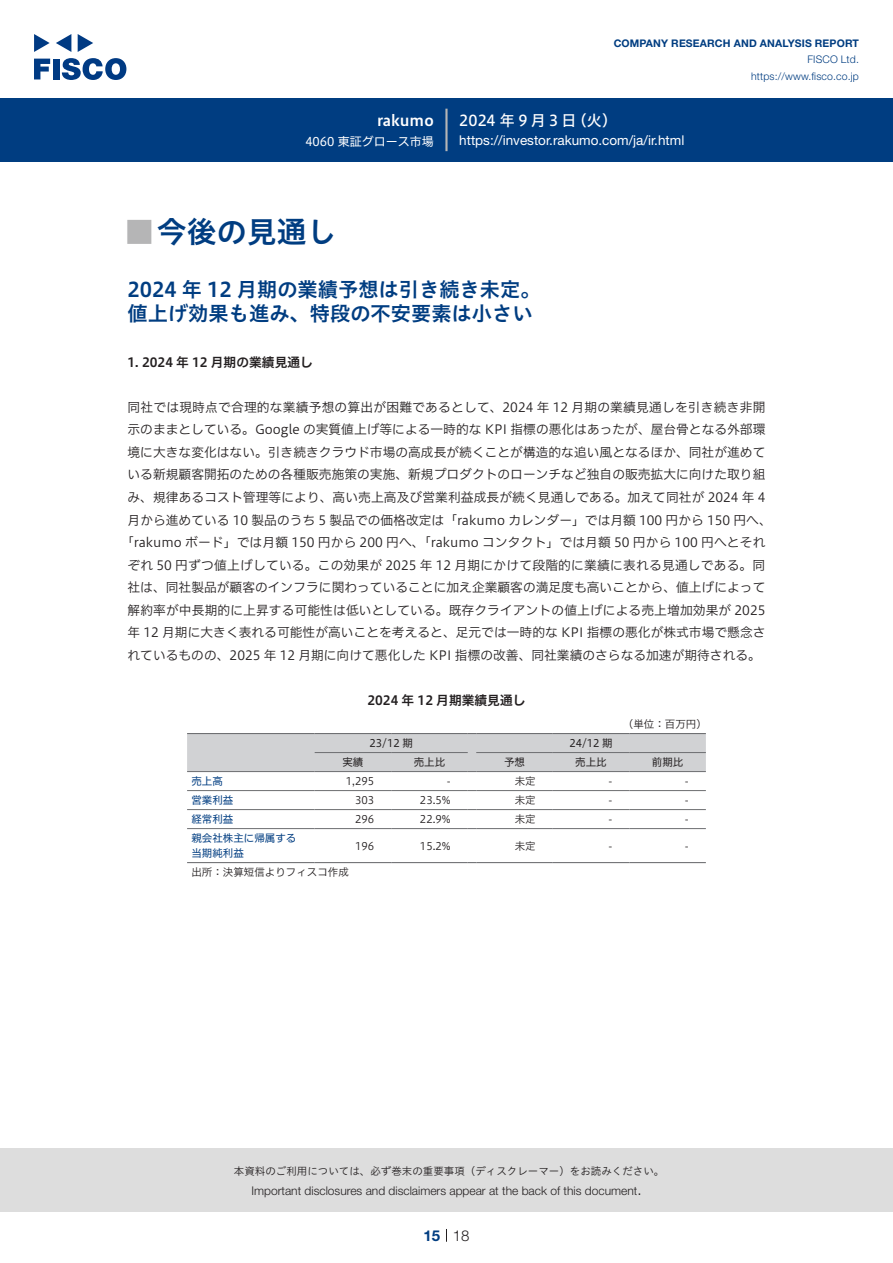
<style>
.page{position:relative;width:893px;height:1263px;background:#fff}
.page>*{position:absolute;margin:0;border:0;box-sizing:border-box;transform-origin:0 0}
.t1{font:30px "Hiragino UD Sans Std N W6";color:#003d81}
.t2{font:24px "Hiragino UD Sans Std N W6";color:#b5b5b6}
.中タイトル{font:20.25px/24px "Hiragino UD Sans Std W6";color:#003d81}
.t3{font:15px "Hiragino UD Sans F Std N W5";letter-spacing:.21em;color:#fff}
.t4{font:15px "Hiragino UD Sans F Std N W6";color:#fff}
.t5{font:300 15px "Helvetica Neue LT Std";color:#231f20}
.t6{font:700 15px "Helvetica Neue LT Std";color:#003d81}
.t7{font:13.5px "Helvetica Neue LT Std";color:#fff}
.本文{font:12.75px/22.5px "Hiragino UD Sans F Std N W3";color:#231f20;text-align:center}
.小タイトル{font:12.75px "Hiragino UD Sans F Std N W6";color:#231f20}
.チャートタイトル{font:12.75px "Hiragino UD Sans F Std N W6";color:#231f20}
.t8{font:300 12px "Helvetica Neue LT Std";color:#231f20}
.t9{font:12px "Hiragino UD Sans F Std N W4";color:#fff}
.表数字{font:10.5px "Hiragino UD Sans F Std N W3";color:#231f20}
.t10{font:10.5px "Hiragino UD Sans Std W3";color:#231f20}
.t11{font:700 10.5px "Helvetica Neue LT Std";letter-spacing:.015em;color:#003d81}
.t12{font:300 10.5px/16.5px "Helvetica Neue LT Std";letter-spacing:.015em;color:#003d81;text-align:right}
.表左{font:10.5px "Hiragino UD Sans F Std N W4";color:#003d81}
.表上{font:10.5px "Hiragino UD Sans F Std N W4";color:#231f20}
.表組み基本スタイル{font:10.5px "Hiragino UD Sans F Std N W3";color:#231f20}
.表単位{font:10.5px "Hiragino UD Sans F Std N W3";color:#231f20}
</style>
<div class="page">
<div style="left:0;top:1148px;width:893px;height:64px;background:#ddd"></div>
<svg style="left:34px;top:59px;width:16px;height:20px"></svg>
<div style="left:53px;top:59px;width:6px;height:20px;background:#003a83"></div>
<svg style="left:62px;top:58px;width:64px;height:22px"></svg>
<svg style="left:34px;top:34px;width:16px;height:18px"></svg>
<svg style="left:78px;top:34px;width:15px;height:18px"></svg>
<svg style="left:56px;top:34px;width:15px;height:18px"></svg>
<div style="left:0;top:98px;width:893px;height:64px;background:#003d81"></div>
<hr style="left:445px;top:109px;width:3px;height:42px;background:#b5b5b6">
<svg style="left:446px;top:1229px;width:1px;height:13px"></svg>
<hr style="left:187px;top:790px;width:128px;height:1px;background:#6c6d70">
<hr style="left:315px;top:790px;width:76px;height:1px;background:#6c6d70">
<hr style="left:391px;top:790px;width:77px;height:1px;background:#6c6d70">
<hr style="left:476px;top:790px;width:77px;height:1px;background:#6c6d70">
<hr style="left:553px;top:790px;width:76px;height:1px;background:#6c6d70">
<hr style="left:629px;top:790px;width:77px;height:1px;background:#6c6d70">
<hr style="left:187px;top:809px;width:128px;height:1px;background:#6c6d70">
<hr style="left:315px;top:809px;width:76px;height:1px;background:#6c6d70">
<hr style="left:391px;top:809px;width:77px;height:1px;background:#6c6d70">
<hr style="left:476px;top:809px;width:77px;height:1px;background:#6c6d70">
<hr style="left:553px;top:809px;width:76px;height:1px;background:#6c6d70">
<hr style="left:629px;top:809px;width:77px;height:1px;background:#6c6d70">
<hr style="left:187px;top:828px;width:128px;height:1px;background:#6c6d70">
<hr style="left:315px;top:828px;width:76px;height:1px;background:#6c6d70">
<hr style="left:391px;top:828px;width:77px;height:1px;background:#6c6d70">
<hr style="left:476px;top:828px;width:77px;height:1px;background:#6c6d70">
<hr style="left:553px;top:828px;width:76px;height:1px;background:#6c6d70">
<hr style="left:629px;top:828px;width:77px;height:1px;background:#6c6d70">
<svg style="left:187px;top:733px;width:519px;height:39px;background:#cbccce"></svg>
<hr style="left:476px;top:733px;width:77px;height:1px;background:#6c6d70">
<hr style="left:553px;top:733px;width:76px;height:1px;background:#6c6d70">
<hr style="left:629px;top:733px;width:77px;height:1px;background:#6c6d70">
<hr style="left:187px;top:862px;width:128px;height:1px;background:#6c6d70">
<hr style="left:315px;top:862px;width:76px;height:1px;background:#6c6d70">
<hr style="left:391px;top:862px;width:77px;height:1px;background:#6c6d70">
<hr style="left:476px;top:862px;width:77px;height:1px;background:#6c6d70">
<hr style="left:553px;top:862px;width:76px;height:1px;background:#6c6d70">
<hr style="left:629px;top:862px;width:77px;height:1px;background:#6c6d70">
<p class="t4" style="left:377px;top:109px;width:58px">rakumo</p>
<p class="t9" style="left:305px;top:132px;width:130px">4060 東証グロース市場</p>
<p class="t11" style="left:614px;top:37px;width:247px">COMPANY RESEARCH AND ANALYSIS REPORT</p>
<p class="t12" style="left:751px;top:51px;width:109px">FISCO Ltd. https://www.fisco.co j p.</p>
<p class="t3" style="left:459px;top:109px;width:119px">2024年9月3日</p>
<p class="t3" style="left:572px;top:109px;width:47px">（火(</p>
<p class="t7" style="left:459px;top:132px;width:227px">https://investor.rakumo.com j a/ .i r/ html</p>
<p class="t1" style="left:157px;top:209px;width:181px">今後の見通し</p>
<p class="t2" style="left:128px;top:213px;width:25px">█</p>
<p class="中タイトル" style="left:128px;top:276px;width:415px">2024 年 12 月期の業績予想は引き続き未定。値上げ効果も進み、特段の不安要素は小さい</p>
<p class="小タイトル" style="left:128px;top:352px;width:187px">1. 2024 年 12 月期の業績見通し</p>
<p class="本文" style="left:121px;top:395px;width:652px">同社では現時点で合理的な業績予想の算出が困難であるとして、2024 年 12 月期の業績見通しを引き続き非開示のままとしている。Google の実質値上げ等による一時的な KPI 指標の悪化はあったが、屋台骨となる外部環境に大きな変化はない。引き続きクラウド市場の高成長が続くことが構造的な追い風となるほか、同社が進めている新規顧客開拓のための各種販売施策の実施、新規プロダクトのローンチなど独自の販売拡大に向けた取り組み、規律あるコスト管理等により、高い売上高及び営業利益成長が続く見通しである。加えて同社が 2024 年 4月から進めている 10 製品のうち 5 製品での価格改定は「rakumo カレンダー」では月額 100 円から 150 円へ、「rakumo ボード」では月額 150 円から 200 円へ、「rakumo コンタクト」では月額 50 円から 100 円へとそれぞれ 50 円ずつ値上げしている。この効果が 2025 年 12 月期にかけて段階的に業績に表れる見通しである。同社は、同社製品が顧客のインフラに関わっていることに加え企業顧客の満足度も高いことから、値上げによって解約率が中長期的に上昇する可能性は低いとしている。既存クライアントの値上げによる売上増加効果が 2025年 12 月期に大きく表れる可能性が高いことを考えると、足元では一時的な KPI 指標の悪化が株式市場で懸念されているものの、2025 年 12 月期に向けて悪化した KPI 指標の改善、同社業績のさらなる加速が期待される。</p>
<p class="チャートタイトル" style="left:367px;top:690px;width:160px">2024 年 12 月期業績見通し</p>
<p class="表単位" style="left:623px;top:716px;width:85px">（単位：百万円(</p>
<p class="表上" style="left:569px;top:735px;width:45px">24/12 期</p>
<p class="表上" style="left:369px;top:735px;width:45px">23/12 期</p>
<p class="表上" style="left:342px;top:754px;width:22px">実績</p>
<p class="表上" style="left:414px;top:754px;width:33px">売上比</p>
<p class="表上" style="left:504px;top:754px;width:22px">予想</p>
<p class="表上" style="left:575px;top:754px;width:33px">売上比</p>
<p class="表上" style="left:652px;top:754px;width:33px">前期比</p>
<p class="表左" style="left:191px;top:773px;width:33px">売上高</p>
<p class="表数字" style="left:346px;top:773px;width:30px">1,295</p>
<p class="表数字" style="left:447px;top:773px;width:5px">-</p>
<p class="表数字" style="left:515px;top:773px;width:22px">未定</p>
<p class="表数字" style="left:608px;top:773px;width:5px">-</p>
<p class="表数字" style="left:685px;top:773px;width:5px">-</p>
<p class="表左" style="left:191px;top:792px;width:43px">営業利益</p>
<p class="表数字" style="left:355px;top:792px;width:21px">303</p>
<p class="表数字" style="left:420px;top:792px;width:32px">23.5%</p>
<p class="表数字" style="left:515px;top:792px;width:22px">未定</p>
<p class="表数字" style="left:608px;top:792px;width:5px">-</p>
<p class="表数字" style="left:685px;top:792px;width:5px">-</p>
<p class="表左" style="left:191px;top:811px;width:43px">経常利益</p>
<p class="表左" style="left:191px;top:830px;width:106px">親会社株主に帰属する</p>
<p class="表数字" style="left:355px;top:811px;width:21px">296</p>
<p class="表数字" style="left:355px;top:838px;width:21px">196</p>
<p class="表左" style="left:191px;top:845px;width:54px">当期純利益</p>
<p class="表組み基本スタイル" style="left:191px;top:864px;width:159px">出所：決算短信よりフィスコ作成</p>
<p class="表数字" style="left:420px;top:811px;width:32px">22.9%</p>
<p class="表数字" style="left:420px;top:838px;width:32px">15.2%</p>
<p class="表数字" style="left:515px;top:811px;width:22px">未定</p>
<p class="表数字" style="left:515px;top:838px;width:22px">未定</p>
<p class="表数字" style="left:608px;top:811px;width:5px">-</p>
<p class="表数字" style="left:608px;top:838px;width:5px">-</p>
<p class="表数字" style="left:685px;top:811px;width:5px">-</p>
<p class="表数字" style="left:685px;top:838px;width:5px">-</p>
<p class="t10" style="left:234px;top:1163px;width:432px">本資料のご利用については、必ず巻末の重要事項（ディスクレーマー）をお読みください。</p>
<p class="t5" style="left:637px;top:1180px;width:6px">.</p>
<p class="t8" style="left:251px;top:1183px;width:387px">Important disclosures and disclaimers appear at the back of this document</p>
<p class="t6" style="left:423px;top:1226px;width:18px">15</p>
<p class="t5" style="left:453px;top:1226px;width:18px">18</p>
</div>
